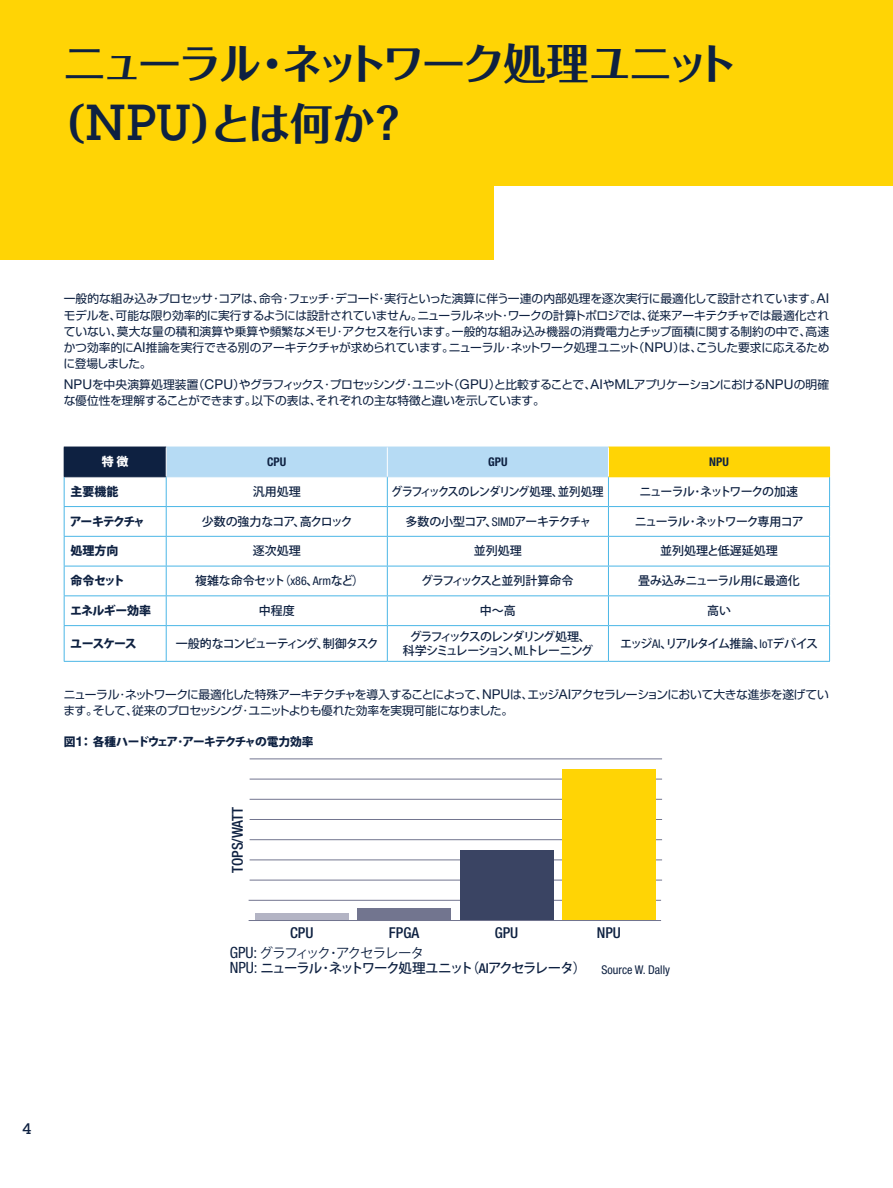
<style>
.page{position:relative;width:893px;height:1188px;background:#fff}
.page>*{position:absolute;margin:0;border:0;box-sizing:border-box;transform-origin:0 0}
.t1{font:700 43.05px/60px "Folk Pro";letter-spacing:-.075em;color:#0e2141}
.t2{font:500 condensed 15px "Helvetica Neue LT Std";color:#0e2141}
.t3{font:500 15px "Lubalin Graph Std";color:#0e2141}
.t4{font:500 13.5px "Koz Go Pr 6 N";letter-spacing:-.1em;color:#0e2141}
.t5{font:13.5px "Koz Go Pro";letter-spacing:-.1em;color:#0e2141}
.t6{font:condensed 12.15px "Helvetica Neue LT Std";color:#0e2141}
.t7{font:500 12px "Koz Go Pro";letter-spacing:-.08em;color:#0e2141}
.t8{font:500 12px/14.4px "Koz Go Pro";letter-spacing:-.12em;color:#0e2141;text-align:center}
.t9{font:500 12px "Koz Go Pro";letter-spacing:-.1em;color:#0e2141}
.t10{font:800 12px "Koz Go Pro";letter-spacing:-.05em;color:#0e2141}
.t11{font:500 12px "Koz Go Pro";letter-spacing:-.115em;color:#0e2141}
.t12{font:500 12px "Koz Go Pro";letter-spacing:-.11em;color:#0e2141;scale:.95 1}
.t13{font:500 12px "Koz Go Pro";letter-spacing:-.025em;color:#0e2141}
.t14{font:500 12px "Koz Go Pro";letter-spacing:-.105em;color:#0e2141}
.t15{font:500 12px "Koz Go Pro";letter-spacing:-.02em;color:#0e2141}
.t16{font:500 12px "Koz Go Pro";color:#0e2141}
.t17{font:700 condensed 12px "Helvetica Neue LT Std";color:#0e2141}
.t18{font:800 12px "Koz Go Pro";letter-spacing:-.12em;color:#0e2141}
.t19{font:800 12px "Koz Go Pro";color:#fff}
.t20{font:11.7px/16.2px "Shin Go Pro";letter-spacing:-.04em;color:#0e2141}
.t21{font:800 11.7px "Koz Go Pro";letter-spacing:-.09em;color:#0e2141}
.s1{font-family:"Lubalin Graph Std";font-weight:500;font-size:49.5px}
.s2{font-family:"Helvetica Neue LT Std";font-size:13.5px}
.s3{font-family:"Helvetica Neue LT Std";font-weight:400;font-stretch:condensed}
.s4{font-family:"Helvetica Neue LT Std";font-weight:700;font-size:13.5px}
.s5{font-family:"Helvetica Neue LT Std";font-stretch:condensed;font-size:15.45px}
.s6{font-family:"Helvetica Neue LT Std";font-weight:400;font-stretch:condensed;font-size:15.45px}
.s7{font-family:"Helvetica Neue LT Std";font-stretch:condensed}
</style>
<div class="page">
<div style="left:608px;top:447px;width:222px;height:30px;background:#ffd405"></div>
<svg style="left:829px;top:477px;width:1px;height:148px"></svg>
<hr style="left:829px;top:626px;width:1px;height:35px;background:#4bb6e6">
<hr style="left:64px;top:661px;width:102px;height:1px;background:#4bb6e6">
<hr style="left:166px;top:661px;width:221px;height:1px;background:#4bb6e6">
<hr style="left:387px;top:661px;width:221px;height:1px;background:#4bb6e6">
<hr style="left:608px;top:661px;width:222px;height:1px;background:#4bb6e6">
<hr style="left:608px;top:506px;width:222px;height:1px;background:#4bb6e6">
<hr style="left:608px;top:536px;width:222px;height:1px;background:#4bb6e6">
<hr style="left:608px;top:566px;width:222px;height:1px;background:#4bb6e6">
<hr style="left:608px;top:595px;width:222px;height:1px;background:#4bb6e6">
<svg style="left:64px;top:447px;width:545px;height:214px"></svg>
<hr style="left:64px;top:625px;width:102px;height:1px;background:#4bb6e6">
<hr style="left:166px;top:625px;width:221px;height:1px;background:#4bb6e6">
<hr style="left:166px;top:626px;width:1px;height:35px;background:#4bb6e6">
<hr style="left:387px;top:625px;width:221px;height:1px;background:#4bb6e6">
<hr style="left:387px;top:626px;width:1px;height:35px;background:#4bb6e6">
<hr style="left:608px;top:625px;width:222px;height:1px;background:#4bb6e6">
<hr style="left:608px;top:626px;width:1px;height:35px;background:#4bb6e6">
<hr style="left:249px;top:900px;width:412px;height:1px;background:#72758f">
<hr style="left:250px;top:880px;width:412px;height:1px;background:#72758f">
<hr style="left:250px;top:860px;width:412px;height:1px;background:#72758f">
<hr style="left:250px;top:839px;width:412px;height:1px;background:#72758f">
<hr style="left:250px;top:819px;width:412px;height:1px;background:#72758f">
<hr style="left:250px;top:799px;width:412px;height:1px;background:#72758f">
<hr style="left:250px;top:779px;width:412px;height:1px;background:#72758f">
<hr style="left:250px;top:759px;width:412px;height:1px;background:#72758f">
<div style="left:255px;top:913px;width:94px;height:8px;background:#b3b4c4"></div>
<div style="left:357px;top:908px;width:94px;height:13px;background:#72758f"></div>
<div style="left:460px;top:850px;width:93px;height:71px;background:#3a4463"></div>
<div style="left:562px;top:769px;width:94px;height:152px;background:#ffd405"></div>
<hr style="left:249px;top:920px;width:412px;height:1px;background:#72758f">
<div style="left:0;top:0;width:494px;height:260px;background:#ffd405"></div>
<div style="left:0;top:0;width:893px;height:186px;background:#ffd405"></div>
<h1 class="t1" style="left:42px;top:27px;width:697px;text-indent:21px">ニューラル･ネットワーク処理ユニット（<span class="s1">NPU</span>）とは何か？</h1>
<p class="t20" style="left:63px;top:290px;width:767px;text-align:justify">一般的な組み込みプロセッサ･コアは、命令･フェッチ･デコード･実行といった演算に伴う一連の内部処理を逐次実行に最適化して設計されています。<span class="s2">AI</span>モデルを、可能な限り効率的に実行するようには設計されていません。ニューラルネット･ワークの計算トポロジでは、従来アーキテクチャでは最適化されていない、莫大な量の積和演算や乗算や頻繁なメモリ･アクセスを行います。一般的な組み込み機器の消費電力とチップ面積に関する制約の中で、高速かつ効率的に<span class="s2">AI</span>推論を実行できる別のアーキテクチャが求められています。ニューラル･ネットワーク処理ユニット（<span class="s2">NPU</span>）は、こうした要求に応えるために登場しました。</p>
<p class="t20" style="left:64px;top:375px;width:767px"><span class="s2">NPU</span>を中央演算処理装置（<span class="s2">CPU</span>）やグラフィックス･プロセッシング･ユニット（<span class="s2">GPU</span>）と比較することで、<span class="s2">AI</span>や<span class="s2">ML</span>アプリケーションにおける<span class="s2">NPU</span>の明確な優位性を理解することができます。以下の表は、それぞれの主な特徴と違いを示しています。</p>
<p class="t19" style="left:102px;top:454px;width:28px">特徴</p>
<p class="t17" style="left:267px;top:455px;width:21px">CPU</p>
<p class="t17" style="left:488px;top:455px;width:21px">GPU</p>
<p class="t17" style="left:709px;top:455px;width:21px">NPU</p>
<p class="t10" style="left:71px;top:484px;width:49px">主要機能</p>
<p class="t7" style="left:253px;top:484px;width:49px">汎用処理</p>
<p class="t12" style="left:391px;top:484px;width:225px">グラフィックスのレンダリング処理、並列処理</p>
<p class="t14" style="left:640px;top:484px;width:160px">ニューラル･ネットワークの加速</p>
<p class="t18" style="left:70px;top:513px;width:77px">アーキテクチャ</p>
<p class="t7" style="left:202px;top:514px;width:152px">少数の強力なコア、高クロック</p>
<p class="t7" style="left:405px;top:514px;width:187px">多数の小型コア、<span class="s3">SIMD</span>アーキテクチャ</p>
<p class="t9" style="left:635px;top:514px;width:170px">ニューラル･ネットワーク専用コア</p>
<p class="t10" style="left:71px;top:543px;width:49px">処理方向</p>
<p class="t7" style="left:253px;top:543px;width:49px">逐次処理</p>
<p class="t7" style="left:474px;top:543px;width:49px">並列処理</p>
<p class="t16" style="left:660px;top:543px;width:119px">並列処理と低遅延処理</p>
<p class="t10" style="left:71px;top:573px;width:56px">命令セット</p>
<p class="t13" style="left:195px;top:573px;width:171px">複雑な命令セット（<span class="s3">x86</span>、<span class="s3">Arm</span>など）</p>
<p class="t9" style="left:421px;top:573px;width:154px">グラフィックスと並列計算命令</p>
<p class="t15" style="left:638px;top:573px;width:163px">畳み込みニューラル用に最適化</p>
<p class="t10" style="left:70px;top:603px;width:83px">エネルギー効率</p>
<p class="t7" style="left:259px;top:603px;width:37px">中程度</p>
<p class="t7" style="left:480px;top:603px;width:37px">中～高</p>
<p class="t7" style="left:707px;top:603px;width:25px">高い</p>
<p class="t10" style="left:70px;top:636px;width:68px">ユースケース</p>
<p class="t7" style="left:176px;top:636px;width:205px">一般的なコンピューティング、制御タスク</p>
<p class="t8" style="left:403px;top:630px;width:192px">グラフィックスのレンダリング処理、科学シミュレーション、<span class="s3">ML</span>トレーニング</p>
<p class="t11" style="left:620px;top:636px;width:199px">エッジ<span class="s3">AI</span>、リアルタイム推論、<span class="s3">IoT</span>デバイス</p>
<p class="t20" style="left:63px;top:685px;width:767px">ニューラル･ネットワークに最適化した特殊アーキテクチャを導入することによって、<span class="s2">NPU</span>は、エッジ<span class="s2">AI</span>アクセラレーションにおいて大きな進歩を遂げています。そして、従来のプロセッシング･ユニットよりも優れた効率を実現可能になりました。</p>
<p class="t21" style="left:64px;top:734px;width:251px">図<span class="s4">1</span>：各種ハードウェア･アーキテクチャの電力効率</p>
<p class="t2" style="left:229px;top:873px;width:68px;rotate:-90deg">TOPS/WATT</p>
<p class="t2" style="left:290px;top:924px;width:25px">CPU</p>
<p class="t5" style="left:230px;top:945px;width:196px"><span class="s5">GPU:</span> グラフィック･アクセラレータ</p>
<p class="t4" style="left:230px;top:961px;width:358px"><span class="s6">NPU:</span> ニューラル･ネットワーク処理ユニット（<span class="s7">AI</span>アクセラレータ）</p>
<p class="t6" style="left:601px;top:963px;width:70px">Source W. Dally</p>
<p class="t2" style="left:389px;top:924px;width:32px">FPGA</p>
<p class="t2" style="left:495px;top:924px;width:25px">GPU</p>
<p class="t2" style="left:597px;top:924px;width:26px">NPU</p>
<p class="t3" style="left:23px;top:1119px;width:10px">4</p>
</div>
